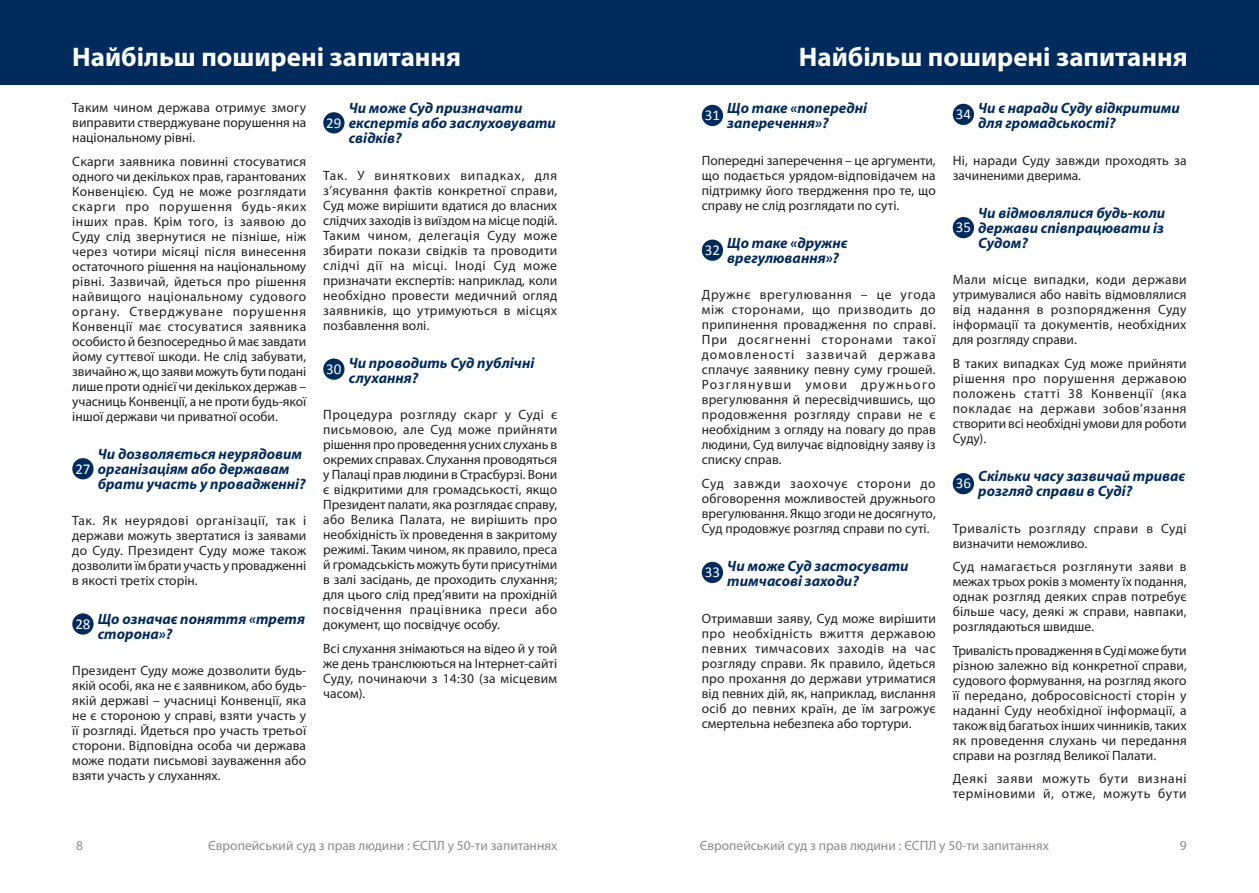
<style>
.page{position:relative;width:1259px;height:893px;background:#fff}
.page>*{position:absolute;margin:0;border:0;box-sizing:border-box;transform-origin:0 0}
.t1{font:700 27px "Myriad Pro";color:#fff}
.FAQ_-_Question{font:italic 700 15px/15px "Myriad Pro";color:#002b5c}
.t2{font:15px "Calibri";color:#fff}
.FAQ_-_Texte{font:13.5px/15px "Myriad Pro";color:#231f20;text-align:justify}
.t3{font:13.5px "Myriad Pro";color:#8a8c8f}
.FAQ_-_Texte-2{font:13.5px/15px "Myriad Pro";letter-spacing:.05em;color:#231f20}
.FAQ_-_Texte-3{font:13.5px/15px "Myriad Pro";letter-spacing:.035em;color:#231f20}
</style>
<div class="page">
<div style="left:0;top:0;width:1259px;height:85px;background:#002b5c"></div>
<div style="left:72px;top:458px;width:22px;height:21px;background:#002b5c;border-radius:50%"></div>
<div style="left:72px;top:613px;width:22px;height:22px;background:#002b5c;border-radius:50%"></div>
<div style="left:323px;top:112px;width:21px;height:21px;background:#002b5c;border-radius:50%"></div>
<div style="left:323px;top:358px;width:21px;height:22px;background:#002b5c;border-radius:50%"></div>
<div style="left:702px;top:105px;width:21px;height:21px;background:#002b5c;border-radius:50%"></div>
<div style="left:702px;top:240px;width:21px;height:21px;background:#002b5c;border-radius:50%"></div>
<div style="left:702px;top:562px;width:21px;height:21px;background:#002b5c;border-radius:50%"></div>
<div style="left:952px;top:104px;width:22px;height:21px;background:#002b5c;border-radius:50%"></div>
<div style="left:952px;top:217px;width:22px;height:21px;background:#002b5c;border-radius:50%"></div>
<div style="left:952px;top:473px;width:22px;height:21px;background:#002b5c;border-radius:50%"></div>
<h1 class="t1" style="left:72px;top:39px;width:390px">Найбільш поширені запитання</h1>
<h1 class="t1" style="left:799px;top:39px;width:390px">Найбільш поширені запитання</h1>
<p class="FAQ_-_Texte" style="left:72px;top:100px;width:235px">Таким чином держава отримує змогу виправити стверджуване порушення на національному рівні.</p>
<p class="FAQ_-_Texte" style="left:72px;top:153px;width:235px">Скарги заявника повинні стосуватися одного чи декількох прав, гарантованих Конвенцією. Суд не може розглядати скарги про порушення будь-яких інших прав. Крім того, із заявою до Суду слід звернутися не пізніше, ніж через чотири місяці після винесення остаточного рішення на національному рівні. Зазвичай, йдеться про рішення найвищого національному судового органу. Стверджуване порушення Конвенції має стосуватися заявника особисто й безпосередньо й має завдати йому суттєвої шкоди. Не слід забувати, звичайно ж, що заяви можуть бути подані лише проти однієї чи декількох держав – учасниць Конвенції, а не проти будь-якої іншої держави чи приватної особи.</p>
<p class="FAQ_-_Question" style="left:98px;top:446px;width:209px">Чи дозволяється неурядовим організаціям або державам брати участь у провадженні?</p>
<p class="FAQ_-_Texte" style="left:72px;top:513px;width:235px">Так. Як неурядові організації, так і держави можуть звертатися із заявами до Суду. Президент Суду може також дозволити їм брати участь у провадженні в якості третіх сторін.</p>
<p class="t2" style="left:75px;top:614px;width:17px">28</p>
<p class="FAQ_-_Question" style="left:98px;top:611px;width:209px">Що означає поняття «третя сторона»?</p>
<p class="FAQ_-_Texte" style="left:72px;top:663px;width:235px">Президент Суду може дозволити будь&shy;якій особі, яка не є заявником, або будь&shy;якій державі – учасниці Конвенції, яка не є стороною у справі, взяти участь у її розгляді. Йдеться про участь третьої сторони. Відповідна особа чи держава може подати письмові зауваження або взяти участь у слуханнях.</p>
<p class="t2" style="left:75px;top:459px;width:17px">27</p>
<p class="FAQ_-_Question" style="left:349px;top:100px;width:209px">Чи може Суд призначати експертів або заслуховувати свідків?</p>
<p class="FAQ_-_Texte" style="left:323px;top:167px;width:235px">Так. У виняткових випадках, для з’ясування фактів конкретної справи, Суд може вирішити вдатися до власних слідчих заходів із виїздом на місце подій.<br>Таким чином, делегація Суду може збирати покази свідків та проводити слідчі дії на місці. Іноді Суд може призначати експертів: наприклад, коли необхідно провести медичний огляд заявників, що утримуються в місцях позбавлення волі.</p>
<p class="t2" style="left:326px;top:359px;width:17px">30</p>
<p class="FAQ_-_Question" style="left:349px;top:355px;width:187px">Чи проводить Суд публічні слухання?</p>
<p class="FAQ_-_Texte" style="left:323px;top:407px;width:235px">Процедура розгляду скарг у Суді є письмовою, але Суд може прийняти рішення про проведення усних слухань в окремих справах. Слухання проводяться у Палаці прав людини в Страсбурзі. Вони є відкритими для громадськості, якщо Президент палати, яка розглядає справу, або Велика Палата, не вирішить про необхідність їх проведення в закритому режимі. Таким чином, як правило, преса й громадськість можуть бути присутніми в залі засідань, де проходить слухання; для цього слід пред’явити на прохідній посвідчення працівника преси або документ, що посвідчує особу.</p>
<p class="FAQ_-_Texte" style="left:323px;top:641px;width:235px">Всі слухання знімаються на відео й у той же день транслюються на Інтернет-сайті Суду, починаючи з 14:30 (за місцевим часом).</p>
<p class="t2" style="left:326px;top:113px;width:17px">29</p>
<p class="t2" style="left:705px;top:106px;width:17px">31</p>
<p class="FAQ_-_Question" style="left:727px;top:100px;width:141px">Що таке «попередні заперечення»?</p>
<p class="FAQ_-_Texte" style="left:702px;top:152px;width:235px">Попередні заперечення – це аргументи, що подається урядом-відповідачем на підтримку його твердження про те, що справу не слід розглядати по суті.</p>
<p class="t2" style="left:705px;top:241px;width:17px">32</p>
<p class="FAQ_-_Question" style="left:727px;top:235px;width:122px">Що таке «дружнє врегулювання»?</p>
<p class="FAQ_-_Texte" style="left:702px;top:287px;width:235px">Дружнє врегулювання – це угода між сторонами, що призводить до припинення провадження по справі.<br>При досягненні сторонами такої домовленості зазвичай держава сплачує заявнику певну суму грошей.<br>Розглянувши умови дружнього врегулювання й пересвідчившись, що продовження розгляду справи не є необхідним з огляду на повагу до прав людини, Суд вилучає відповідну заяву із списку справ.</p>
<p class="FAQ_-_Texte" style="left:702px;top:476px;width:235px">Суд завжди заохочує сторони до обговорення можливостей дружнього врегулювання. Якщо згоди не досягнуто, Суд продовжує розгляд справи по суті.</p>
<p class="t2" style="left:705px;top:563px;width:17px">33</p>
<p class="FAQ_-_Question" style="left:727px;top:558px;width:183px">Чи може Суд застосувати тимчасові заходи?</p>
<p class="FAQ_-_Texte" style="left:702px;top:610px;width:235px">Отримавши заяву, Суд може вирішити про необхідність вжиття державою певних тимчасових заходів на час розгляду справи. Як правило, йдеться про прохання до держави утриматися від певних дій, як, наприклад, вислання осіб до певних країн, де їм загрожує смертельна небезпека або тортури.</p>
<p class="t2" style="left:955px;top:105px;width:17px">34</p>
<p class="FAQ_-_Question" style="left:978px;top:100px;width:203px">Чи є наради Суду відкритими для громадськості?</p>
<p class="FAQ_-_Texte" style="left:952px;top:152px;width:235px">Ні, наради Суду завжди проходять за зачиненими дверима.</p>
<p class="FAQ_-_Question" style="left:978px;top:205px;width:188px;text-align:justify">Чи відмовлялися будь-коли держави співпрацювати із Судом?</p>
<p class="FAQ_-_Texte" style="left:952px;top:272px;width:235px">Мали місце випадки, коди держави утримувалися або навіть відмовлялися від надання в розпорядження Суду інформації та документів, необхідних для розгляду справи.</p>
<p class="FAQ_-_Texte" style="left:952px;top:356px;width:235px">В таких випадках Суд може прийняти рішення про порушення державою положень статті 38 Конвенції (яка покладає на держави зобов’язання створити всі необхідні умови для роботи Суду).</p>
<p class="t2" style="left:955px;top:474px;width:17px">36</p>
<p class="FAQ_-_Question" style="left:978px;top:468px;width:208px">Скільки часу зазвичай триває розгляд справи в Суді?</p>
<p class="FAQ_-_Texte-3" style="left:952px;top:520px;width:235px">Тривалість розгляду справи в Суді визначити неможливо.</p>
<p class="FAQ_-_Texte" style="left:952px;top:559px;width:235px">Суд намагається розглянути заяви в межах трьох років з моменту їх подання, однак розгляд деяких справ потребує більше часу, деякі ж справи, навпаки, розглядаються швидше.</p>
<p class="FAQ_-_Texte" style="left:952px;top:642px;width:235px">Тривалість провадження в Суді може бути різною залежно від конкретної справи, судового формування, на розгляд якого її передано, добросовісності сторін у наданні Суду необхідної інформації, а також від багатьох інших чинників, таких як проведення слухань чи передання справи на розгляд Великої Палати.</p>
<p class="FAQ_-_Texte-2" style="left:952px;top:771px;width:235px">Деякі заяви можуть бути визнані терміновими й, отже, можуть бути</p>
<p class="t2" style="left:955px;top:218px;width:17px">35</p>
<p class="t3" style="left:76px;top:837px;width:8px">8</p>
<p class="t3" style="left:208px;top:837px;width:351px">Європейський суд з прав людини : ЄСПЛ у 50-ти запитаннях</p>
<p class="t3" style="left:699px;top:837px;width:351px">Європейський суд з прав людини : ЄСПЛ у 50-ти запитаннях</p>
<p class="t3" style="left:1179px;top:837px;width:8px">9</p>
</div>
